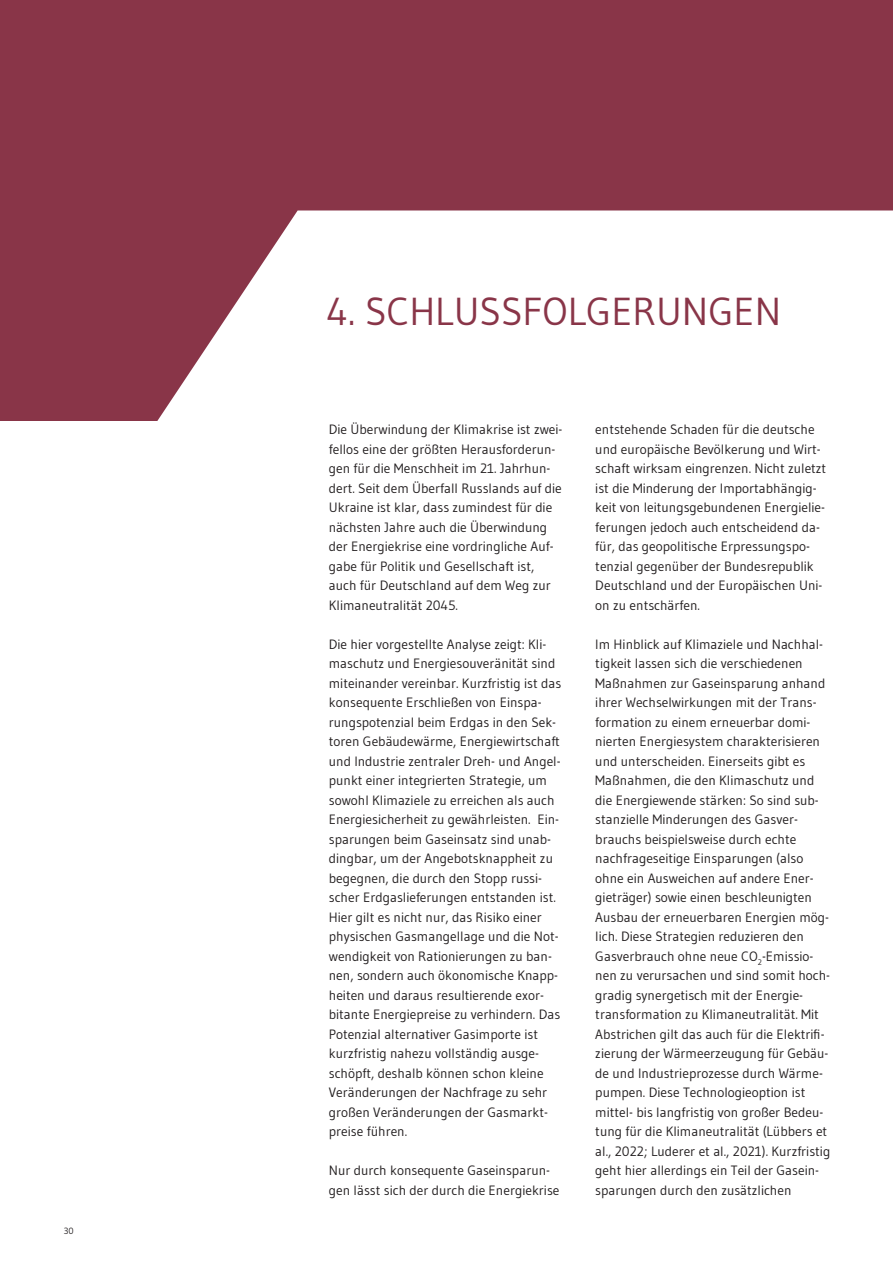
<style>
.page{position:relative;width:893px;height:1263px;background:#fff}
.page>*{position:absolute;margin:0;border:0;box-sizing:border-box;transform-origin:0 0}
.t1{font:39px "Gudea";color:#893548}
.t2{font:13.5px/19.5px "Gudea";color:#231f20}
.t3{font:9px "Gudea";color:#231f20}
</style>
<div class="page">
<svg style="left:0;top:0;width:893px;height:421px;fill:#893548"></svg>
<p class="t3" style="left:64px;top:1225px;width:11px">30</p>
<h1 class="t1" style="left:327px;top:287px;width:456px">4. SCHLUSSFOLGERUNGEN</h1>
<p class="t2" style="left:329px;top:420px;width:235px">Die Überwindung der Klimakrise ist zwei&shy;fellos eine der größten Herausforderun&shy;gen für die Menschheit im 21. Jahrhun&shy;dert. Seit dem Überfall Russlands auf die Ukraine ist klar, dass zumindest für die nächsten Jahre auch die Überwindung der Energiekrise eine vordringliche Auf&shy;gabe für Politik und Gesellschaft ist, auch für Deutschland auf dem Weg zur Klimaneutralität 2045.</p>
<p class="t2" style="left:329px;top:634px;width:234px">Die hier vorgestellte Analyse zeigt: Kli&shy;maschutz und Energiesouveränität sind miteinander vereinbar. Kurzfristig ist das konsequente Erschließen von Einspa&shy;rungspotenzial beim Erdgas in den Sek&shy;toren Gebäudewärme, Energiewirtschaft und Industrie zentraler Dreh- und Angel&shy;punkt einer integrierten Strategie, um sowohl Klimaziele zu erreichen als auch Energiesicherheit zu gewährleisten. Ein&shy;sparungen beim Gaseinsatz sind unab&shy;dingbar, um der Angebotsknappheit zu begegnen, die durch den Stopp russi&shy;scher Erdgaslieferungen entstanden ist.<br>Hier gilt es nicht nur, das Risiko einer physischen Gasmangellage und die Not&shy;wendigkeit von Rationierungen zu ban&shy;nen, sondern auch ökonomische Knapp&shy;heiten und daraus resultierende exor&shy;bitante Energiepreise zu verhindern. Das Potenzial alternativer Gasimporte ist kurzfristig nahezu vollständig ausge&shy;schöpft, deshalb können schon kleine Veränderungen der Nachfrage zu sehr großen Veränderungen der Gasmarkt&shy;preise führen.</p>
<p class="t2" style="left:329px;top:1161px;width:232px">Nur durch konsequente Gaseinsparun&shy;gen lässt sich der durch die Energiekrise</p>
<p class="t2" style="left:595px;top:420px;width:232px">entstehende Schaden für die deutsche und europäische Bevölkerung und Wirt&shy;schaft wirksam eingrenzen. Nicht zuletzt ist die Minderung der Importabhängig&shy;keit von leitungsgebundenen Energielie&shy;ferungen jedoch auch entscheidend da&shy;für, das geopolitische Erpressungspo&shy;tenzial gegenüber der Bundesrepublik Deutschland und der Europäischen Uni&shy;on zu entschärfen.</p>
<p class="t2" style="left:595px;top:634px;width:236px">Im Hinblick auf Klimaziele und Nachhal&shy;tigkeit lassen sich die verschiedenen Maßnahmen zur Gaseinsparung anhand ihrer Wechselwirkungen mit der Trans&shy;formation zu einem erneuerbar domi&shy;nierten Energiesystem charakterisieren und unterscheiden. Einerseits gibt es Maßnahmen, die den Klimaschutz und die Energiewende stärken: So sind sub&shy;stanzielle Minderungen des Gasver&shy;brauchs beispielsweise durch echte nachfrageseitige Einsparungen (also ohne ein Ausweichen auf andere Ener&shy;gieträger) sowie einen beschleunigten Ausbau der erneuerbaren Energien mög&shy;lich. Diese Strategien reduzieren den Gasverbrauch ohne neue CO<sub>2</sub>-Emissio&shy;nen zu verursachen und sind somit hoch&shy;gradig synergetisch mit der Energie&shy;transformation zu Klimaneutralität. Mit Abstrichen gilt das auch für die Elektrifi&shy;zierung der Wärmeerzeugung für Gebäu&shy;de und Industrieprozesse durch Wärme&shy;pumpen. Diese Technologieoption ist mittel- bis langfristig von großer Bedeu&shy;tung für die Klimaneutralität (Lübbers et al., 2022; Luderer et al., 2021). Kurzfristig geht hier allerdings ein Teil der Gasein&shy;sparungen durch den zusätzlichen</p>
</div>
